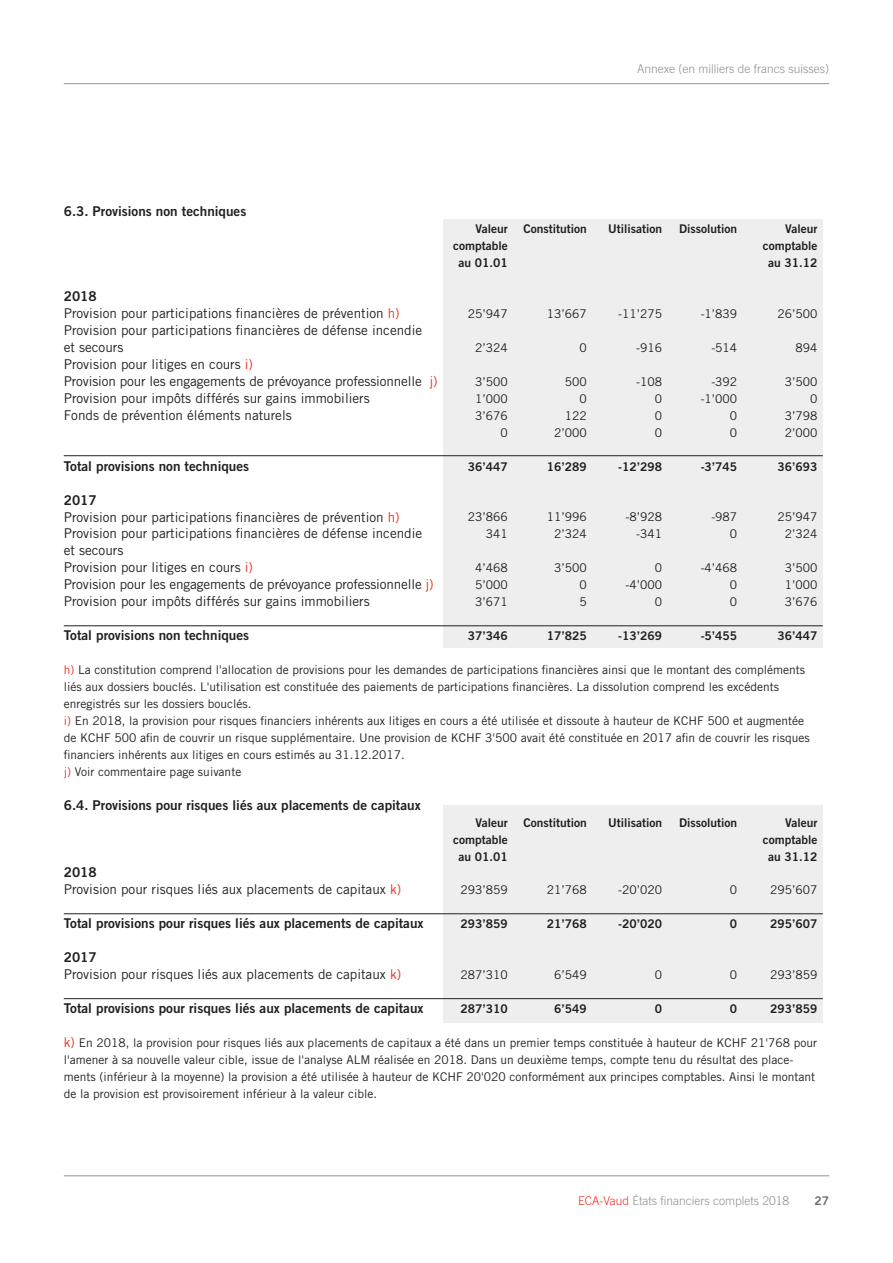
<style>
.page{position:relative;width:893px;height:1263px;background:#fff}
.page>*{position:absolute;margin:0;border:0;box-sizing:border-box;transform-origin:0 0}
.t1{font:13.5px/17px "Trade Gothic";color:#231f20}
.t2{font:13.5px "Trade Gothic Bold Two";color:#231f20}
.t3{font:12px/17px "Trade Gothic";color:#231f20}
.t4{font:12px/17px "Trade Gothic Bold Two";color:#231f20;text-align:right}
.t5{font:300 12px "Trade Gothic";color:#8e9092}
.t6{font:12px "Trade Gothic Bold Two";color:#6c6d70}
.s1{color:#ee2e22}
.s2{font-size:13.5px;color:#ee2e22}
</style>
<div class="page">
<hr style="left:64px;top:83px;width:765px;height:1px;background:#939598">
<hr style="left:64px;top:1175px;width:765px;height:1px;background:#939598">
<div style="left:444px;top:219px;width:379px;height:428px;background:#eeeeef"></div>
<div style="left:444px;top:806px;width:379px;height:217px;background:#eeeeef"></div>
<hr style="left:64px;top:455px;width:759px;height:1px;background:#231f20">
<hr style="left:64px;top:625px;width:759px;height:1px;background:#231f20">
<hr style="left:64px;top:913px;width:759px;height:1px;background:#231f20">
<hr style="left:64px;top:998px;width:759px;height:1px;background:#231f20">
<p class="t5" style="left:637px;top:62px;width:193px">Annexe (en milliers de francs suisses)</p>
<p class="t2" style="left:64px;top:203px;width:184px">6.3. Provisions non techniques</p>
<p class="t2" style="left:64px;top:288px;width:34px">2018</p>
<p class="t1" style="left:64px;top:305px;width:375px">Provision pour participations financières de prévention <span class="s1">h)<br></span>Provision pour participations financières de défense incendie<br>et secours<br>Provision pour litiges en cours <span class="s1">i)<br></span>Provision pour les engagements de prévoyance professionnelle <span class="s1">j)<br></span>Provision pour impôts différés sur gains immobiliers<br>Fonds de prévention éléments naturels</p>
<p class="t2" style="left:64px;top:457px;width:187px">Total provisions non techniques</p>
<p class="t4" style="left:453px;top:220px;width:56px">Valeur comptable au 01.01</p>
<p class="t4" style="left:523px;top:220px;width:65px">Constitution</p>
<p class="t4" style="left:608px;top:220px;width:55px">Utilisation</p>
<p class="t4" style="left:679px;top:220px;width:60px">Dissolution</p>
<p class="t4" style="left:763px;top:220px;width:56px">Valeur comptable au 31.12</p>
<p class="t3" style="left:468px;top:305px;width:41px">25’947</p>
<p class="t3" style="left:547px;top:305px;width:41px">13’667</p>
<p class="t3" style="left:618px;top:305px;width:45px">-11’275</p>
<p class="t3" style="left:701px;top:305px;width:38px">-1’839</p>
<p class="t3" style="left:777px;top:305px;width:41px">26’500</p>
<p class="t3" style="left:475px;top:339px;width:34px">2’324</p>
<p class="t3" style="left:579px;top:339px;width:9px">0</p>
<p class="t3" style="left:636px;top:339px;width:27px">-916</p>
<p class="t3" style="left:711px;top:339px;width:27px">-514</p>
<p class="t3" style="left:795px;top:339px;width:23px">894</p>
<p class="t3" style="left:475px;top:373px;width:34px">3’500</p>
<p class="t3" style="left:565px;top:373px;width:23px">500</p>
<p class="t3" style="left:636px;top:373px;width:27px">-108</p>
<p class="t3" style="left:711px;top:373px;width:27px">-392</p>
<p class="t3" style="left:785px;top:373px;width:34px">3’500</p>
<p class="t3" style="left:475px;top:390px;width:34px">1’000</p>
<p class="t3" style="left:579px;top:390px;width:9px">0</p>
<p class="t3" style="left:655px;top:390px;width:9px">0</p>
<p class="t3" style="left:701px;top:390px;width:38px">-1’000</p>
<p class="t3" style="left:810px;top:390px;width:9px">0</p>
<p class="t3" style="left:475px;top:407px;width:34px">3’676</p>
<p class="t3" style="left:565px;top:407px;width:23px">122</p>
<p class="t3" style="left:655px;top:407px;width:9px">0</p>
<p class="t3" style="left:730px;top:407px;width:9px">0</p>
<p class="t3" style="left:785px;top:407px;width:34px">3’798</p>
<p class="t3" style="left:500px;top:424px;width:9px">0</p>
<p class="t3" style="left:554px;top:424px;width:34px">2’000</p>
<p class="t3" style="left:655px;top:424px;width:9px">0</p>
<p class="t3" style="left:730px;top:424px;width:9px">0</p>
<p class="t3" style="left:785px;top:424px;width:34px">2’000</p>
<p class="t4" style="left:468px;top:458px;width:41px">36’447</p>
<p class="t4" style="left:547px;top:458px;width:41px">16’289</p>
<p class="t4" style="left:618px;top:458px;width:45px">-12’298</p>
<p class="t4" style="left:701px;top:458px;width:38px">-3’745</p>
<p class="t4" style="left:777px;top:458px;width:41px">36’693</p>
<p class="t2" style="left:64px;top:491px;width:34px">2017</p>
<p class="t1" style="left:64px;top:508px;width:337px">Provision pour participations financières de prévention <span class="s1">h)</span></p>
<p class="t3" style="left:468px;top:509px;width:41px">23’866</p>
<p class="t3" style="left:547px;top:509px;width:41px">11’996</p>
<p class="t3" style="left:625px;top:509px;width:38px">-8’928</p>
<p class="t3" style="left:711px;top:509px;width:27px">-987</p>
<p class="t3" style="left:777px;top:509px;width:41px">25’947</p>
<p class="t1" style="left:64px;top:525px;width:360px">Provision pour participations financières de défense incendie et secours</p>
<p class="t3" style="left:486px;top:525px;width:23px">341</p>
<p class="t3" style="left:554px;top:525px;width:34px">2’324</p>
<p class="t3" style="left:636px;top:525px;width:27px">-341</p>
<p class="t3" style="left:730px;top:525px;width:9px">0</p>
<p class="t3" style="left:785px;top:525px;width:34px">2’324</p>
<p class="t1" style="left:64px;top:559px;width:191px">Provision pour litiges en cours <span class="s1">i)</span></p>
<p class="t3" style="left:475px;top:559px;width:34px">4’468</p>
<p class="t3" style="left:554px;top:559px;width:34px">3’500</p>
<p class="t3" style="left:655px;top:559px;width:9px">0</p>
<p class="t3" style="left:701px;top:559px;width:38px">-4’468</p>
<p class="t3" style="left:785px;top:559px;width:34px">3’500</p>
<p class="t1" style="left:64px;top:576px;width:371px">Provision pour les engagements de prévoyance professionnelle <span class="s1">j)</span></p>
<p class="t3" style="left:475px;top:576px;width:34px">5’000</p>
<p class="t3" style="left:579px;top:576px;width:9px">0</p>
<p class="t3" style="left:625px;top:576px;width:38px">-4’000</p>
<p class="t3" style="left:730px;top:576px;width:9px">0</p>
<p class="t3" style="left:785px;top:576px;width:34px">1’000</p>
<p class="t1" style="left:64px;top:593px;width:307px">Provision pour impôts différés sur gains immobiliers</p>
<p class="t3" style="left:475px;top:593px;width:34px">3’671</p>
<p class="t3" style="left:579px;top:593px;width:9px">5</p>
<p class="t3" style="left:655px;top:593px;width:9px">0</p>
<p class="t3" style="left:730px;top:593px;width:9px">0</p>
<p class="t3" style="left:785px;top:593px;width:34px">3’676</p>
<p class="t2" style="left:64px;top:627px;width:187px">Total provisions non techniques</p>
<p class="t4" style="left:468px;top:627px;width:41px">37’346</p>
<p class="t4" style="left:547px;top:627px;width:41px">17’825</p>
<p class="t4" style="left:618px;top:627px;width:45px">-13’269</p>
<p class="t4" style="left:701px;top:627px;width:38px">-5’455</p>
<p class="t4" style="left:777px;top:627px;width:41px">36’447</p>
<p class="t3" style="left:64px;top:661px;width:747px"><span class="s1">h)</span> La constitution comprend l'allocation de provisions pour les demandes de participations financières ainsi que le montant des compléments liés aux dossiers bouclés. L'utilisation est constituée des paiements de participations financières. La dissolution comprend les excédents enregistrés sur les dossiers bouclés.<br><span class="s1">i)</span> En 2018, la provision pour risques financiers inhérents aux litiges en cours a été utilisée et dissoute à hauteur de KCHF 500 et augmentée de KCHF 500 afin de couvrir un risque supplémentaire. Une provision de KCHF 3'500 avait été constituée en 2017 afin de couvrir les risques financiers inhérents aux litiges en cours estimés au 31.12.2017.<br><span class="s1">j)</span> Voir commentaire page suivante</p>
<p class="t2" style="left:64px;top:796px;width:358px">6.4. Provisions pour risques liés aux placements de capitaux</p>
<p class="t4" style="left:453px;top:814px;width:56px">Valeur comptable au 01.01</p>
<p class="t4" style="left:523px;top:814px;width:65px">Constitution</p>
<p class="t4" style="left:608px;top:814px;width:55px">Utilisation</p>
<p class="t4" style="left:679px;top:814px;width:60px">Dissolution</p>
<p class="t4" style="left:763px;top:814px;width:56px">Valeur comptable au 31.12</p>
<p class="t2" style="left:64px;top:864px;width:34px">2018</p>
<p class="t1" style="left:64px;top:881px;width:339px">Provision pour risques liés aux placements de capitaux <span class="s1">k)</span></p>
<p class="t3" style="left:460px;top:881px;width:49px">293’859</p>
<p class="t3" style="left:547px;top:881px;width:41px">21’768</p>
<p class="t3" style="left:618px;top:881px;width:45px">-20’020</p>
<p class="t3" style="left:730px;top:881px;width:9px">0</p>
<p class="t3" style="left:770px;top:881px;width:49px">295’607</p>
<p class="t2" style="left:64px;top:915px;width:361px">Total provisions pour risques liés aux placements de capitaux</p>
<p class="t4" style="left:460px;top:915px;width:49px">293’859</p>
<p class="t4" style="left:547px;top:915px;width:41px">21’768</p>
<p class="t4" style="left:618px;top:915px;width:45px">-20’020</p>
<p class="t4" style="left:730px;top:915px;width:9px">0</p>
<p class="t4" style="left:770px;top:915px;width:49px">295’607</p>
<p class="t2" style="left:64px;top:949px;width:34px">2017</p>
<p class="t1" style="left:64px;top:966px;width:339px">Provision pour risques liés aux placements de capitaux <span class="s1">k)</span></p>
<p class="t3" style="left:460px;top:966px;width:49px">287’310</p>
<p class="t3" style="left:554px;top:966px;width:34px">6’549</p>
<p class="t3" style="left:655px;top:966px;width:9px">0</p>
<p class="t3" style="left:730px;top:966px;width:9px">0</p>
<p class="t3" style="left:770px;top:966px;width:49px">293’859</p>
<p class="t2" style="left:64px;top:1000px;width:361px">Total provisions pour risques liés aux placements de capitaux</p>
<p class="t4" style="left:460px;top:1000px;width:49px">287’310</p>
<p class="t4" style="left:554px;top:1000px;width:34px">6’549</p>
<p class="t4" style="left:655px;top:1000px;width:9px">0</p>
<p class="t4" style="left:730px;top:1000px;width:9px">0</p>
<p class="t4" style="left:770px;top:1000px;width:49px">293’859</p>
<p class="t3" style="left:64px;top:1034px;width:755px"><span class="s2">k)</span> En 2018, la provision pour risques liés aux placements de capitaux a été dans un premier temps constituée à hauteur de KCHF 21'768 pour l'amener à sa nouvelle valeur cible, issue de l'analyse ALM réalisée en 2018. Dans un deuxième temps, compte tenu du résultat des place&shy;ments (inférieur à la moyenne) la provision a été utilisée à hauteur de KCHF 20'020 conformément aux principes comptables. Ainsi le montant de la provision est provisoirement inférieur à la valeur cible.</p>
<p class="t5" style="left:578px;top:1193px;width:213px"><span class="s1">ECA-Vaud</span> États financiers complets 2018</p>
<p class="t6" style="left:814px;top:1193px;width:16px">27</p>
</div>
